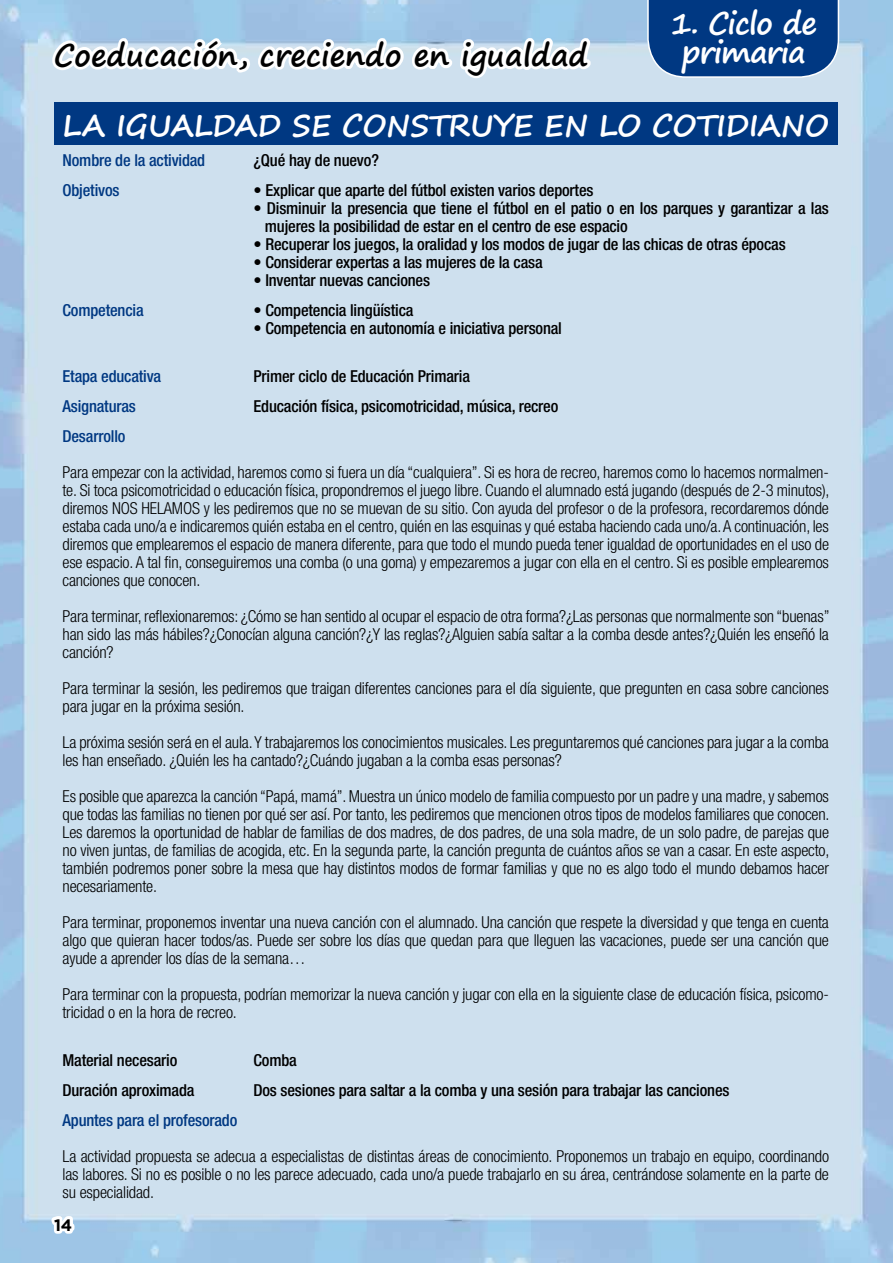
<style>
.page{position:relative;width:893px;height:1263px;background:#fff}
.page>*{position:absolute;margin:0;border:0;box-sizing:border-box;transform-origin:0 0}
.t1{font:700 30px "Segoe Print";letter-spacing:-.01em;color:#fff}
.t2{font:700 30px "Segoe Print";color:#000}
.t3{font:700 30px/28.5px "Segoe Print";letter-spacing:-.04em;color:#fff;text-align:center}
.t4{font:300 condensed 16.5px/18px "Helvetica Neue";letter-spacing:-.01em;color:#000;text-align:justify}
.t5{font:500 condensed 16.5px/18px "Helvetica Neue";letter-spacing:-.01em;color:#000}
.t6{font:500 condensed 16.5px "Helvetica Neue";letter-spacing:-.01em;color:#003882}
.t7{font:700 16.5px "Gotham";color:#000}
</style>
<div class="page">
<img style="left:0;top:0;width:892px;height:1263px">
<svg style="left:47px;top:1206px;width:31px;height:31px"></svg>
<svg style="left:48px;top:0;width:547px;height:125px"></svg>
<svg style="left:647px;top:0;width:192px;height:78px;background:#10458a"></svg>
<div style="left:54px;top:102px;width:783px;height:43px;background:#003882"></div>
<h1 class="t3" style="left:670px;top:8px;width:148px">1. Ciclo de primaria</h1>
<h1 class="t2" style="left:54px;top:28px;width:536px">Coeducación, creciendo en igualdad</h1>
<h1 class="t1" style="left:63px;top:98px;width:768px">LA IGUALDAD SE CONSTRUYE EN LO COTIDIANO</h1>
<p class="t6" style="left:63px;top:150px;width:144px">Nombre de la actividad</p>
<p class="t5" style="left:253px;top:151px;width:127px">¿Qué hay de nuevo?</p>
<p class="t6" style="left:63px;top:180px;width:59px">Objetivos</p>
<p class="t5" style="left:253px;top:181px;width:342px">• Explicar que aparte del fútbol existen varios deportes</p>
<p class="t5" style="left:265px;top:199px;width:565px;text-indent:-11px">• Disminuir la presencia que tiene el fútbol en el patio o en los parques y garantizar a las mujeres la posibilidad de estar en el centro de ese espacio</p>
<p class="t5" style="left:253px;top:235px;width:534px">• Recuperar los juegos, la oralidad y los modos de jugar de las chicas de otras épocas</p>
<p class="t5" style="left:253px;top:253px;width:291px">• Considerar expertas a las mujeres de la casa</p>
<p class="t5" style="left:253px;top:271px;width:178px">• Inventar nuevas canciones</p>
<p class="t6" style="left:63px;top:300px;width:83px">Competencia</p>
<p class="t5" style="left:253px;top:301px;width:162px">• Competencia lingüística</p>
<p class="t5" style="left:253px;top:319px;width:310px">• Competencia en autonomía e iniciativa personal</p>
<p class="t6" style="left:63px;top:366px;width:100px">Etapa educativa</p>
<p class="t5" style="left:253px;top:367px;width:218px">Primer ciclo de Educación Primaria</p>
<p class="t6" style="left:63px;top:396px;width:75px">Asignaturas</p>
<p class="t5" style="left:253px;top:397px;width:306px">Educación física, psicomotricidad, música, recreo</p>
<p class="t6" style="left:63px;top:426px;width:64px">Desarrollo</p>
<p class="t4" style="left:63px;top:463px;width:768px">Para empezar con la actividad, haremos como si fuera un día “cualquiera”. Si es hora de recreo, haremos como lo hacemos normalmen&shy;te. Si toca psicomotricidad o educación física, propondremos el juego libre. Cuando el alumnado está jugando (después de 2-3 minutos), diremos NOS HELAMOS y les pediremos que no se muevan de su sitio. Con ayuda del profesor o de la profesora, recordaremos dónde estaba cada uno/a e indicaremos quién estaba en el centro, quién en las esquinas y qué estaba haciendo cada uno/a. A continuación, les diremos que emplearemos el espacio de manera diferente, para que todo el mundo pueda tener igualdad de oportunidades en el uso de ese espacio. A tal fin, conseguiremos una comba (o una goma) y empezaremos a jugar con ella en el centro. Si es posible emplearemos canciones que conocen.</p>
<p class="t4" style="left:63px;top:607px;width:768px">Para terminar, reflexionaremos: ¿Cómo se han sentido al ocupar el espacio de otra forma?¿Las personas que normalmente son “buenas” han sido las más hábiles?¿Conocían alguna canción?¿Y las reglas?¿Alguien sabía saltar a la comba desde antes?¿Quién les enseñó la canción?</p>
<p class="t4" style="left:63px;top:679px;width:768px">Para terminar la sesión, les pediremos que traigan diferentes canciones para el día siguiente, que pregunten en casa sobre canciones para jugar en la próxima sesión.</p>
<p class="t4" style="left:63px;top:733px;width:768px">La próxima sesión será en el aula. Y trabajaremos los conocimientos musicales. Les preguntaremos qué canciones para jugar a la comba les han enseñado. ¿Quién les ha cantado?¿Cuándo jugaban a la comba esas personas?</p>
<p class="t4" style="left:63px;top:787px;width:768px">Es posible que aparezca la canción “Papá, mamá”. Muestra un único modelo de familia compuesto por un padre y una madre, y sabemos que todas las familias no tienen por qué ser así. Por tanto, les pediremos que mencionen otros tipos de modelos familiares que conocen.<br>Les daremos la oportunidad de hablar de familias de dos madres, de dos padres, de una sola madre, de un solo padre, de parejas que no viven juntas, de familias de acogida, etc. En la segunda parte, la canción pregunta de cuántos años se van a casar. En este aspecto, también podremos poner sobre la mesa que hay distintos modos de formar familias y que no es algo todo el mundo debamos hacer necesariamente.</p>
<p class="t4" style="left:63px;top:913px;width:768px">Para terminar, proponemos inventar una nueva canción con el alumnado. Una canción que respete la diversidad y que tenga en cuenta algo que quieran hacer todos/as. Puede ser sobre los días que quedan para que lleguen las vacaciones, puede ser una canción que ayude a aprender los días de la semana…</p>
<p class="t4" style="left:63px;top:985px;width:768px">Para terminar con la propuesta, podrían memorizar la nueva canción y jugar con ella en la siguiente clase de educación física, psicomo&shy;tricidad o en la hora de recreo.</p>
<p class="t5" style="left:63px;top:1051px;width:116px">Material necesario</p>
<p class="t5" style="left:253px;top:1051px;width:45px">Comba</p>
<p class="t5" style="left:63px;top:1081px;width:133px">Duración aproximada</p>
<p class="t5" style="left:253px;top:1081px;width:477px">Dos sesiones para saltar a la comba y una sesión para trabajar las canciones</p>
<p class="t6" style="left:63px;top:1110px;width:176px">Apuntes para el profesorado</p>
<p class="t4" style="left:63px;top:1147px;width:768px">La actividad propuesta se adecua a especialistas de distintas áreas de conocimiento. Proponemos un trabajo en equipo, coordinando las labores. Si no es posible o no les parece adecuado, cada uno/a puede trabajarlo en su área, centrándose solamente en la parte de su especialidad.</p>
<p class="t7" style="left:54px;top:1214px;width:20px">14</p>
</div>
